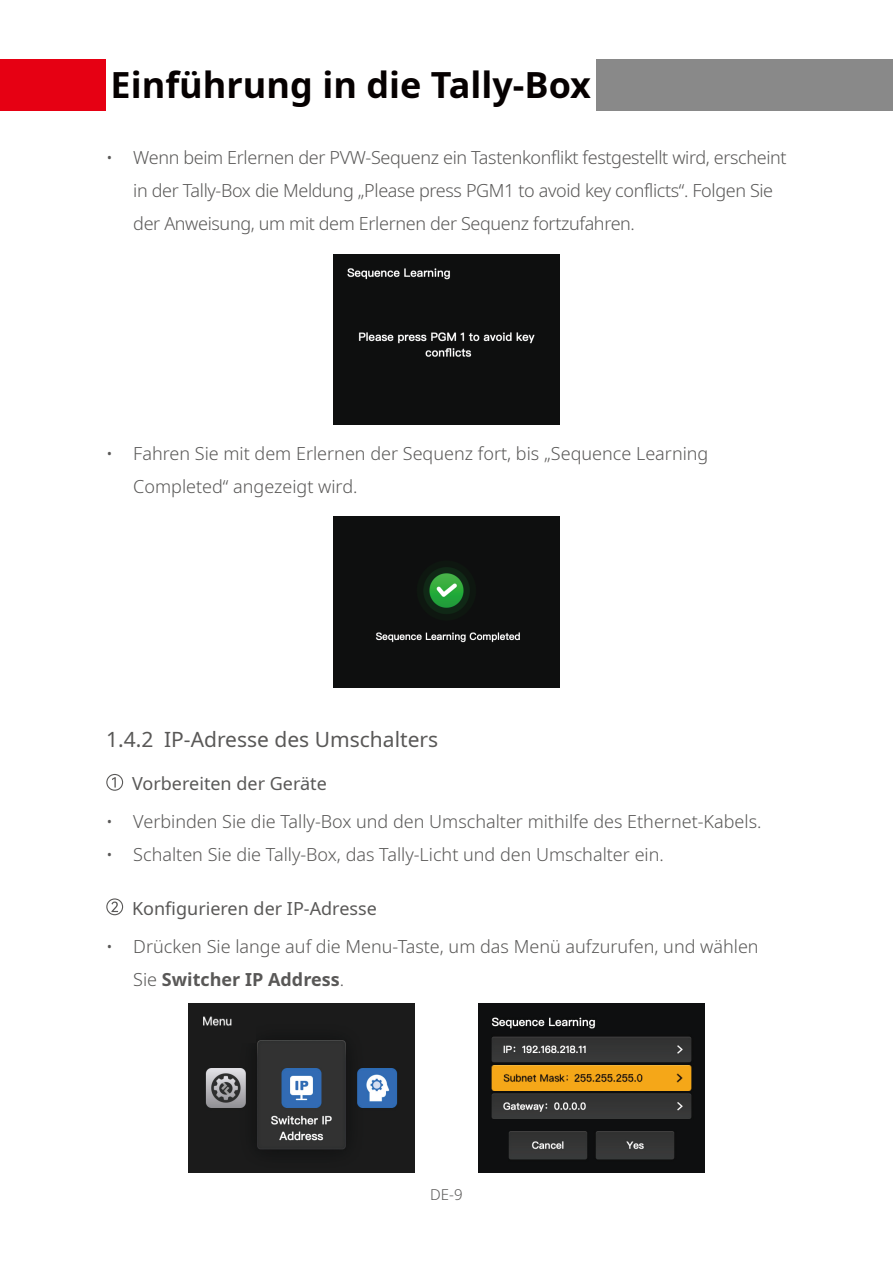
<style>
.page{position:relative;width:893px;height:1263px;background:#fff}
.page>*{position:absolute;margin:0;border:0;box-sizing:border-box;transform-origin:0 0}
.大标题副本{font:700 36px "Noto Sans";color:#060101}
.二级标题{font:21px "Noto Sans";color:#595857}
.t1{font:300 18px/33px "Noto Sans";color:#595857}
.t2{font:300 18px/33px "Noto Sans";letter-spacing:-.02em;color:#595857}
.注意{font:18px "Noto Sans";color:#595857}
.t3{font:300 15px "Noto Sans";color:#595857}
.s1{font-weight:700}
</style>
<div class="page">
<div style="left:106px;top:60px;width:787px;height:51px;background:#898989"></div>
<div style="left:0;top:60px;width:106px;height:51px;background:#e60013"></div>
<div style="left:106px;top:57px;width:489px;height:56px;background:#fff"></div>
<div style="left:333px;top:254px;width:227px;height:170px;background:#0e0f0f"></div>
<div style="left:333px;top:517px;width:227px;height:170px;background:#0e0f0f"></div>
<svg style="left:106px;top:774px;width:17px;height:17px"></svg>
<svg style="left:106px;top:898px;width:17px;height:17px"></svg>
<img style="left:188px;top:1003px;width:227px;height:170px">
<img style="left:188px;top:1003px;width:67px;height:39px">
<img style="left:479px;top:1003px;width:226px;height:170px">
<img style="left:492px;top:1065px;width:199px;height:25px">
<img style="left:569px;top:1066px;width:94px;height:23px">
<p class="大标题副本" style="left:111px;top:59px;width:482px">Einführung in die Tally-Box</p>
<p class="t2" style="left:133px;top:142px;width:655px;text-indent:-27px">• Wenn beim Erlernen der PVW-Sequenz ein Tastenkonflikt festgestellt wird, erscheint in der Tally-Box die Meldung „Please press PGM1 to avoid key conflicts“. Folgen Sie der Anweisung, um mit dem Erlernen der Sequenz fortzufahren.</p>
<p class="t1" style="left:133px;top:438px;width:577px;text-indent:-27px">• Fahren Sie mit dem Erlernen der Sequenz fort, bis „Sequence Learning<br>Completed“ angezeigt wird.</p>
<p class="二级标题" style="left:106px;top:724px;width:333px">1.4.2 IP-Adresse des Umschalters</p>
<p class="注意" style="left:132px;top:771px;width:196px">Vorbereiten der Geräte</p>
<p class="t1" style="left:106px;top:806px;width:657px">• Verbinden Sie die Tally-Box und den Umschalter mithilfe des Ethernet-Kabels.</p>
<p class="t1" style="left:106px;top:839px;width:559px">• Schalten Sie die Tally-Box, das Tally-Licht und den Umschalter ein.</p>
<p class="注意" style="left:132px;top:895px;width:246px">Konfigurieren der IP-Adresse</p>
<p class="t1" style="left:133px;top:930px;width:627px;text-indent:-27px">• Drücken Sie lange auf die Menu-Taste, um das Menü aufzurufen, und wählen<br>Sie <span class="s1">Switcher IP Address</span>.</p>
<p class="t3" style="left:430px;top:1184px;width:34px">DE-9</p>
</div>
